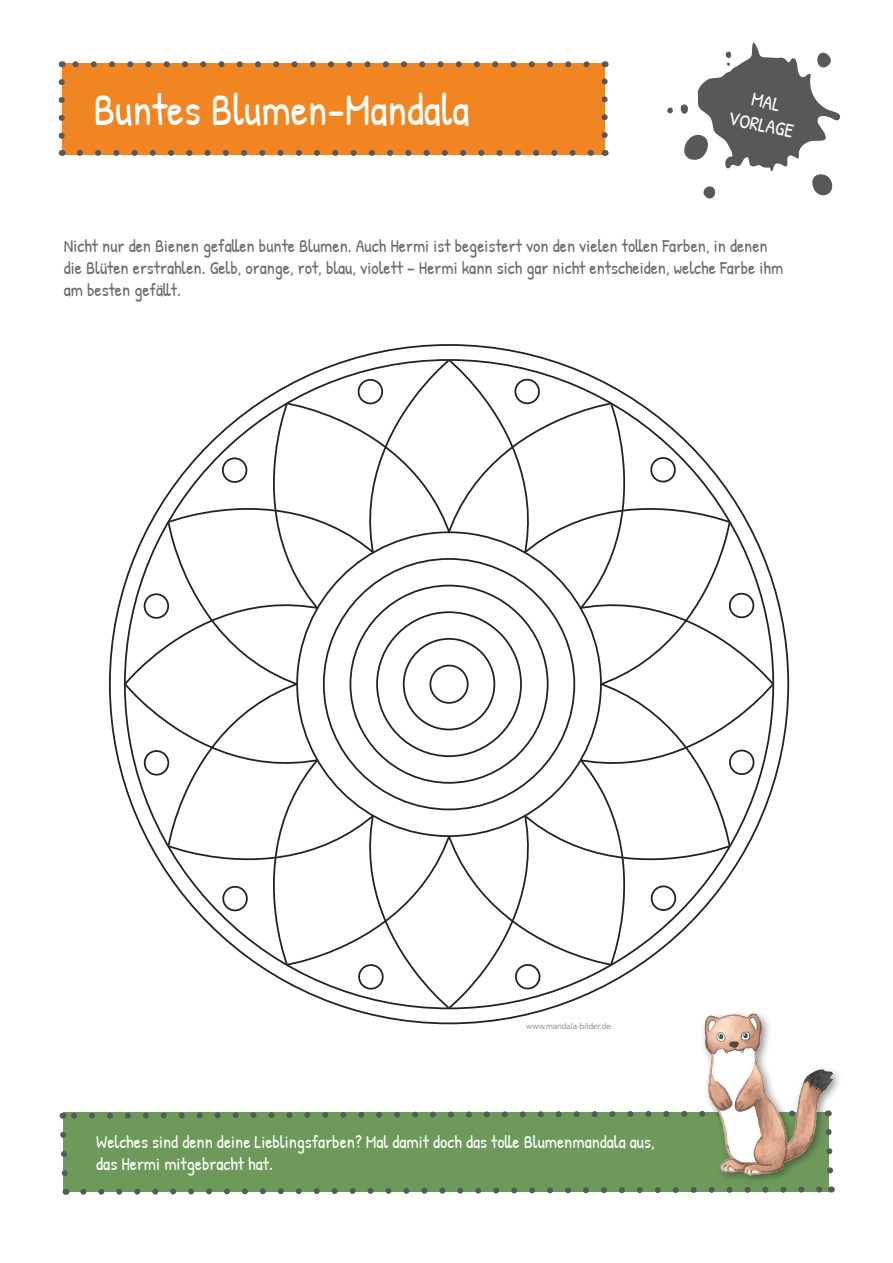
<style>
.page{position:relative;width:893px;height:1263px;background:#fff}
.page>*{position:absolute;margin:0;border:0;box-sizing:border-box;transform-origin:0 0}
.t1{font:45px "Patrick Hand";color:#fff;scale:.96 1}
.t2{font:19.8px/23.7px "Patrick Hand";color:#fff;text-align:center}
.t3{font:18px/21.6px "Patrick Hand";color:#6a6b6f}
.t4{font:18px/21.6px "Patrick Hand";color:#fff}
.t5{font:300 9px "Abadi MT Std";color:#7e8083}
</style>
<div class="page">
<div style="left:64px;top:1111px;width:765px;height:80px;background:#6d9a5b"></div>
<div style="left:62px;top:63px;width:543px;height:91px;background:#f18521"></div>
<svg style="left:59px;top:82px;width:6px;height:57px"></svg>
<svg style="left:80px;top:150px;width:516px;height:6px"></svg>
<svg style="left:602px;top:78px;width:6px;height:57px"></svg>
<svg style="left:72px;top:61px;width:515px;height:6px"></svg>
<svg style="left:60px;top:1128px;width:11px;height:67px"></svg>
<svg style="left:77px;top:1186px;width:755px;height:9px"></svg>
<svg style="left:62px;top:1110px;width:634px;height:12px"></svg>
<div style="left:699px;top:1009px;width:144px;height:176px;background:#231f20;opacity:.5"></div>
<img style="left:696px;top:1009px;width:140px;height:171px">
<svg style="left:667px;top:43px;width:174px;height:156px"></svg>
<svg style="left:109px;top:344px;width:681px;height:681px"></svg>
<svg style="left:272px;top:359px;width:174px;height:43px"></svg>
<svg style="left:446px;top:359px;width:180px;height:43px"></svg>
<svg style="left:512px;top:402px;width:181px;height:38px"></svg>
<svg style="left:512px;top:440px;width:219px;height:67px"></svg>
<svg style="left:512px;top:507px;width:262px;height:175px"></svg>
<svg style="left:731px;top:682px;width:43px;height:179px"></svg>
<svg style="left:588px;top:621px;width:143px;height:59px"></svg>
<svg style="left:693px;top:680px;width:38px;height:248px"></svg>
<svg style="left:626px;top:679px;width:67px;height:287px"></svg>
<svg style="left:452px;top:678px;width:174px;height:331px"></svg>
<svg style="left:272px;top:966px;width:180px;height:43px"></svg>
<svg style="left:453px;top:823px;width:59px;height:143px"></svg>
<svg style="left:205px;top:928px;width:248px;height:38px"></svg>
<svg style="left:167px;top:861px;width:287px;height:67px"></svg>
<svg style="left:124px;top:687px;width:331px;height:174px"></svg>
<svg style="left:124px;top:507px;width:43px;height:180px"></svg>
<svg style="left:167px;top:688px;width:143px;height:59px"></svg>
<svg style="left:167px;top:440px;width:38px;height:248px"></svg>
<svg style="left:205px;top:402px;width:81px;height:287px"></svg>
<svg style="left:286px;top:402px;width:226px;height:287px"></svg>
<svg style="left:514px;top:378px;width:26px;height:27px"></svg>
<svg style="left:648px;top:454px;width:28px;height:31px"></svg>
<svg style="left:726px;top:590px;width:29px;height:31px"></svg>
<svg style="left:729px;top:749px;width:26px;height:26px"></svg>
<svg style="left:648px;top:883px;width:31px;height:28px"></svg>
<svg style="left:512px;top:961px;width:31px;height:29px"></svg>
<svg style="left:358px;top:964px;width:26px;height:26px"></svg>
<svg style="left:222px;top:883px;width:29px;height:31px"></svg>
<svg style="left:143px;top:747px;width:29px;height:31px"></svg>
<svg style="left:143px;top:593px;width:26px;height:26px"></svg>
<svg style="left:219px;top:457px;width:31px;height:29px"></svg>
<svg style="left:355px;top:378px;width:31px;height:29px"></svg>
<div style="left:297px;top:532px;width:304px;height:304px;background:#fff;border-radius:50%"></div>
<div style="left:403px;top:638px;width:92px;height:92px;border:2px solid #202225;border-radius:50%"></div>
<div style="left:429px;top:665px;width:40px;height:39px;border:2px solid #202225;border-radius:50%"></div>
<h1 class="t1" style="left:93px;top:79px;width:393px">Buntes Blumen-Mandala</h1>
<p class="t2" style="left:736px;top:83px;width:68px;rotate:12deg">MAL<br>VORLAGE</p>
<p class="t3" style="left:64px;top:235px;width:721px">Nicht nur den Bienen gefallen bunte Blumen. Auch Hermi ist begeistert von den vielen tollen Farben, in denen die Blüten erstrahlen. Gelb, orange, rot, blau, violett – Hermi kann sich gar nicht entscheiden, welche Farbe ihm am besten gefällt.</p>
<p class="t5" style="left:526px;top:1021px;width:86px">www.mandala-bilder.de</p>
<p class="t4" style="left:96px;top:1131px;width:560px">Welches sind denn deine Lieblingsfarben? Mal damit doch das tolle Blumenmandala aus, das Hermi mitgebracht hat.</p>
</div>
